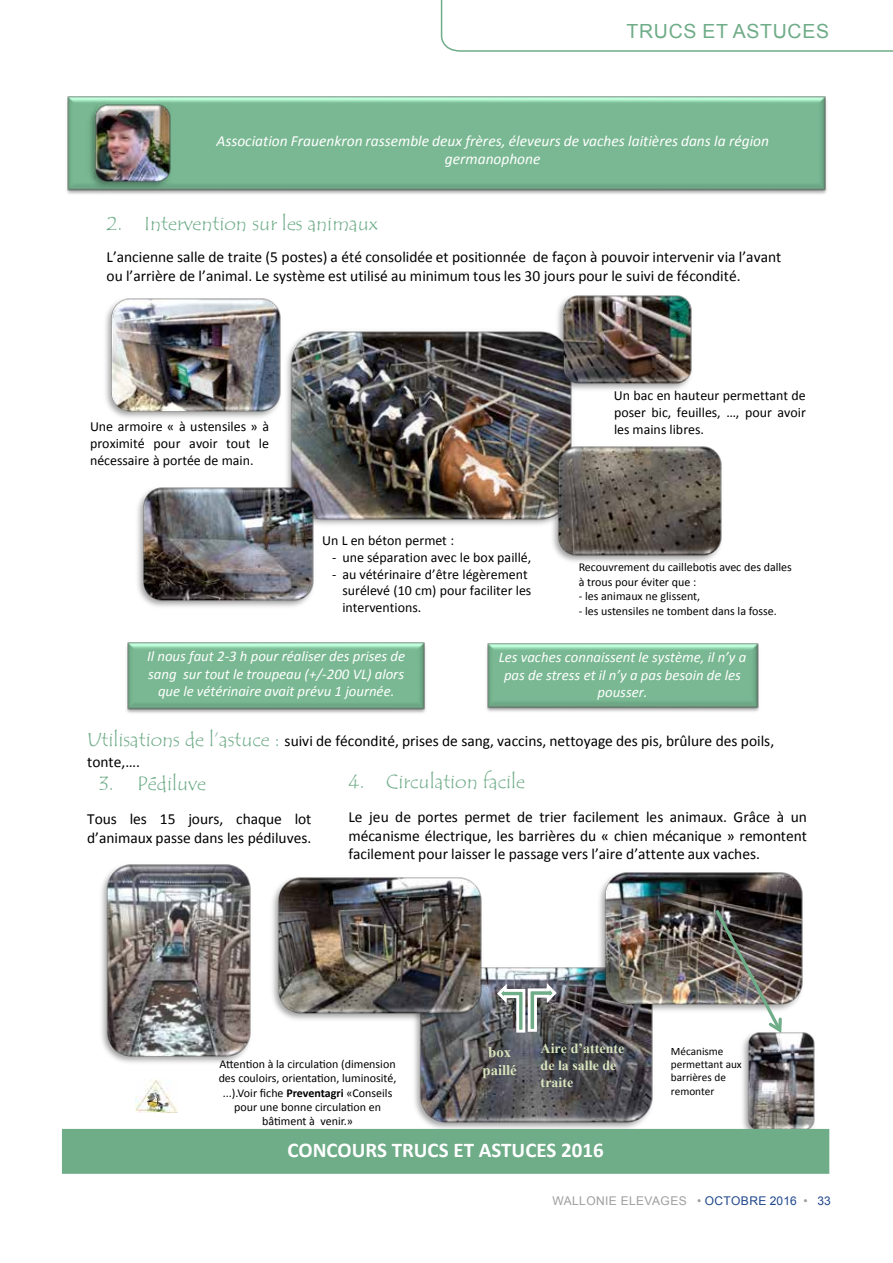
<style>
.page{position:relative;width:893px;height:1263px;background:#fff}
.page>*{position:absolute;margin:0;border:0;box-sizing:border-box;transform-origin:0 0}
.t1{font:700 21px "Calibri";color:#fff}
.t2{font:19.65px "Tempus Sans ITC";color:#6fac88}
.t3{font:19.5px "Arial";letter-spacing:.035em;color:#6fac88}
.t4{font:15.45px/18.5px "Calibri";color:#000}
.t5{font:italic 15.45px/18.5px "Calibri";color:#fff;text-align:center}
.t6{font:italic 14.85px/17.7px "Calibri";letter-spacing:-.005em;color:#fff;text-align:center}
.t7{font:700 14.85px/17.7px "Times New Roman";color:#d7e4bd;text-align:center}
.t8{font:13.95px/16.8px "Calibri";color:#000}
.t9{font:700 13.95px/16.8px "Times New Roman";color:#d7e4bd}
.t10{font:12px/14.4px "Calibri";color:#000;text-align:center}
.t11{font:12px "Arial";letter-spacing:.035em;color:#9c9e9f}
.t12{font:11.25px/13.5px "Calibri";letter-spacing:-.005em;color:#000}
.s1{font-family:"Tempus Sans ITC";font-size:19.65px;color:#6fac88}
.s2{font-weight:700}
.s3{color:#1f478c}
</style>
<div class="page">
<svg style="left:440px;top:0;width:453px;height:52px"></svg>
<img style="left:66px;top:96px;width:761px;height:98px">
<img style="left:85px;top:100px;width:90px;height:93px">
<img style="left:286px;top:331px;width:286px;height:194px">
<img style="left:137px;top:482px;width:181px;height:125px">
<img style="left:553px;top:295px;width:139px;height:99px">
<img style="left:547px;top:441px;width:175px;height:121px">
<img style="left:105px;top:298px;width:176px;height:120px">
<img style="left:126px;top:642px;width:300px;height:71px">
<img style="left:486px;top:643px;width:273px;height:69px">
<img style="left:101px;top:864px;width:150px;height:199px">
<img style="left:410px;top:967px;width:247px;height:162px">
<svg style="left:495px;top:979px;width:64px;height:55px"></svg>
<img style="left:272px;top:877px;width:214px;height:147px">
<img style="left:595px;top:872px;width:208px;height:144px">
<img style="left:737px;top:1032px;width:82px;height:97px">
<img style="left:712px;top:906px;width:72px;height:130px">
<img style="left:136px;top:1079px;width:42px;height:33px">
<div style="left:62px;top:1129px;width:767px;height:44px;background:#6fac88"></div>
<div style="left:62px;top:1129px;width:767px;height:45px;border:1px solid #6fac88"></div>
<p class="t3" style="left:627px;top:17px;width:204px">TRUCS ET ASTUCES</p>
<p class="t5" style="left:216px;top:131px;width:554px">Association Frauenkron rassemble deux frères, éleveurs de vaches laitières dans la région germanophone</p>
<p class="t2" style="left:106px;top:211px;width:273px">2. Intervention sur les animaux</p>
<p class="t4" style="left:106px;top:247px;width:676px">L’ancienne salle de traite (5 postes) a été consolidée et positionnée de façon à pouvoir intervenir via l’avant ou l’arrière de l’animal. Le système est utilisé au minimum tous les 30 jours pour le suivi de fécondité.</p>
<p class="t8" style="left:614px;top:387px;width:193px">Un bac en hauteur permettant de poser bic, feuilles, …, pour avoir</p>
<p class="t8" style="left:90px;top:418px;width:180px">Une armoire « à ustensiles » à</p>
<p class="t8" style="left:614px;top:420px;width:92px">les mains libres.</p>
<p class="t8" style="left:90px;top:435px;width:180px">proximité pour avoir tout le nécessaire à portée de main.</p>
<p class="t8" style="left:322px;top:532px;width:134px">Un L en béton permet :</p>
<p class="t8" style="left:332px;top:548px;width:200px">- une séparation avec le box paillé,</p>
<p class="t8" style="left:342px;top:565px;width:191px;text-indent:-10px">- au vétérinaire d’être légèrement surélevé (10 cm) pour faciliter les interventions.</p>
<p class="t10" style="left:579px;top:560px;width:215px;text-align:left">Recouvrement du caillebotis avec des dalles à trous pour éviter que :</p>
<p class="t10" style="left:579px;top:589px;width:123px">- les animaux ne glissent,</p>
<p class="t10" style="left:579px;top:603px;width:200px">- les ustensiles ne tombent dans la fosse.</p>
<p class="t6" style="left:147px;top:647px;width:259px">Il nous faut 2-3 h pour réaliser des prises de sang sur tout le troupeau (+/-200 VL) alors que le vétérinaire avait prévu 1 journée.</p>
<p class="t4" style="left:87px;top:730px;width:689px;line-height:20.7px"><span class="s1">Utilisations de l’astuce :</span> suivi de fécondité, prises de sang, vaccins, nettoyage des pis, brûlure des poils, tonte,….</p>
<p class="t6" style="left:499px;top:648px;width:249px">Les vaches connaissent le système, il n’y a pas de stress et il n’y a pas besoin de les pousser.</p>
<p class="t2" style="left:99px;top:771px;width:108px">3. Pédiluve</p>
<p class="t4" style="left:87px;top:809px;width:226px">Tous les 15 jours, chaque lot d’animaux passe dans les pédiluves.</p>
<p class="t2" style="left:348px;top:769px;width:178px">4. Circulation facile</p>
<p class="t4" style="left:348px;top:807px;width:460px;text-align:justify">Le jeu de portes permet de trier facilement les animaux. Grâce à un mécanisme électrique, les barrières du « chien mécanique » remontent facilement pour laisser le passage vers l’aire d’attente aux vaches.</p>
<p class="t10" style="left:219px;top:1056px;width:179px">Attention à la circulation (dimension des couloirs, orientation, luminosité, ...).Voir fiche <span class="s2">Preventagri</span> «Conseils pour une bonne circulation en bâtiment à venir.»</p>
<p class="t7" style="left:482px;top:1043px;width:36px">box paillé</p>
<p class="t9" style="left:541px;top:1039px;width:85px">Aire d’attente de la salle de traite</p>
<p class="t12" style="left:671px;top:1044px;width:72px">Mécanisme permettant aux barrières de remonter</p>
<h1 class="t1" style="left:287px;top:1135px;width:318px">CONCOURS TRUCS ET ASTUCES 2016</h1>
<p class="t11" style="left:552px;top:1192px;width:280px">WALLONIE ELEVAGES • <span class="s3">OCTOBRE 2016</span> • <span class="s3">33</span></p>
</div>
